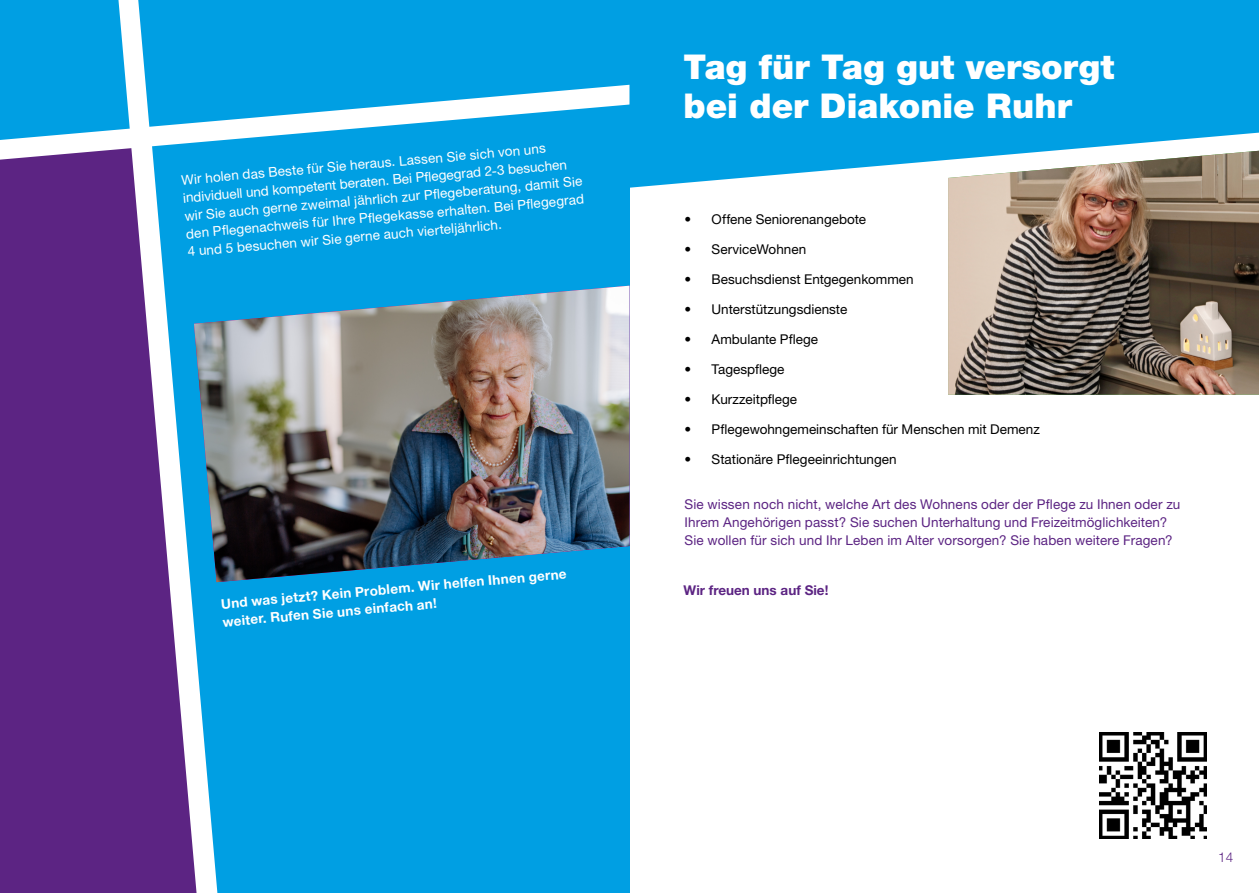
<style>
.page{position:relative;width:1259px;height:893px;background:#fff}
.page>*{position:absolute;margin:0;border:0;box-sizing:border-box;transform-origin:0 0}
.t1{font:900 34.2px/38.5px "Helvetica Neue LT Std";color:#fff}
.t2{font:13.5px/18px "Helvetica Neue LT Std";color:#fff}
.t3{font:13.5px "Helvetica Neue LT Std";color:#000}
.t4{font:13.5px/18px "Helvetica Neue LT Std";letter-spacing:.01em;color:#5c2483}
.t5{font:700 13.5px/18px "Helvetica Neue LT Std";color:#fff}
.t6{font:700 13.5px "Helvetica Neue LT Std";color:#5c2483}
.t7{font:300 13.5px "Helvetica Neue LT Std";color:#5c2483}
</style>
<div class="page">
<svg style="left:0;top:0;width:130px;height:140px;background:#14a6e5"></svg>
<div style="left:138px;top:0;width:491px;height:127px;background:#009fe3"></div>
<div style="left:152px;top:99px;width:478px;height:794px;background:#009fe3"></div>
<svg style="left:0;top:148px;width:196px;height:745px;background:#644094"></svg>
<div style="left:629px;top:0;width:630px;height:188px;background:#009fe3"></div>
<img style="left:1099px;top:732px;width:107px;height:107px">
<img style="left:948px;top:151px;width:311px;height:244px">
<img style="left:194px;top:286px;width:435px;height:296px">
<p class="t2" style="left:181px;top:171px;width:401px;rotate:-5deg">Wir holen das Beste für Sie heraus. Lassen Sie sich von uns individuell und kompetent beraten. Bei Pfl egegrad 2-3 besuchen wir Sie auch gerne zweimal jährlich zur Pfl egeberatung, damit Sie den Pfl egenachweis für Ihre Pfl egekasse erhalten. Bei Pfl egegrad 4 und 5 besuchen wir Sie gerne auch vierteljährlich.</p>
<p class="t5" style="left:220px;top:595px;width:348px;rotate:-5deg">Und was jetzt? Kein Problem. Wir helfen Ihnen gerne weiter. Rufen Sie uns einfach an!</p>
<h1 class="t1" style="left:683px;top:48px;width:432px">Tag für Tag gut versorgt bei der Diakonie Ruhr</h1>
<p class="t3" style="left:684px;top:211px;width:183px">• Offene Seniorenangebote</p>
<p class="t3" style="left:684px;top:241px;width:123px">• ServiceWohnen</p>
<p class="t3" style="left:684px;top:271px;width:231px">• Besuchsdienst Entgegenkommen</p>
<p class="t3" style="left:684px;top:301px;width:164px">• Unterstützungsdienste</p>
<p class="t3" style="left:684px;top:331px;width:135px">• Ambulante Pflege</p>
<p class="t3" style="left:684px;top:361px;width:101px">• Tagespflege</p>
<p class="t3" style="left:684px;top:391px;width:114px">• Kurzzeitpflege</p>
<p class="t3" style="left:684px;top:421px;width:357px">• Pflegewohngemeinschaften für Menschen mit Demenz</p>
<p class="t3" style="left:684px;top:451px;width:214px">• Stationäre Pflegeeinrichtungen</p>
<p class="t4" style="left:684px;top:495px;width:497px">Sie wissen noch nicht, welche Art des Wohnens oder der Pflege zu Ihnen oder zu<br>Ihrem Angehörigen passt? Sie suchen Unterhaltung und Freizeitmöglichkeiten?<br>Sie wollen für sich und Ihr Leben im Alter vorsorgen? Sie haben weitere Fragen?</p>
<p class="t6" style="left:683px;top:581px;width:146px">Wir freuen uns auf Sie!</p>
<p class="t7" style="left:1218px;top:849px;width:17px">14</p>
</div>
